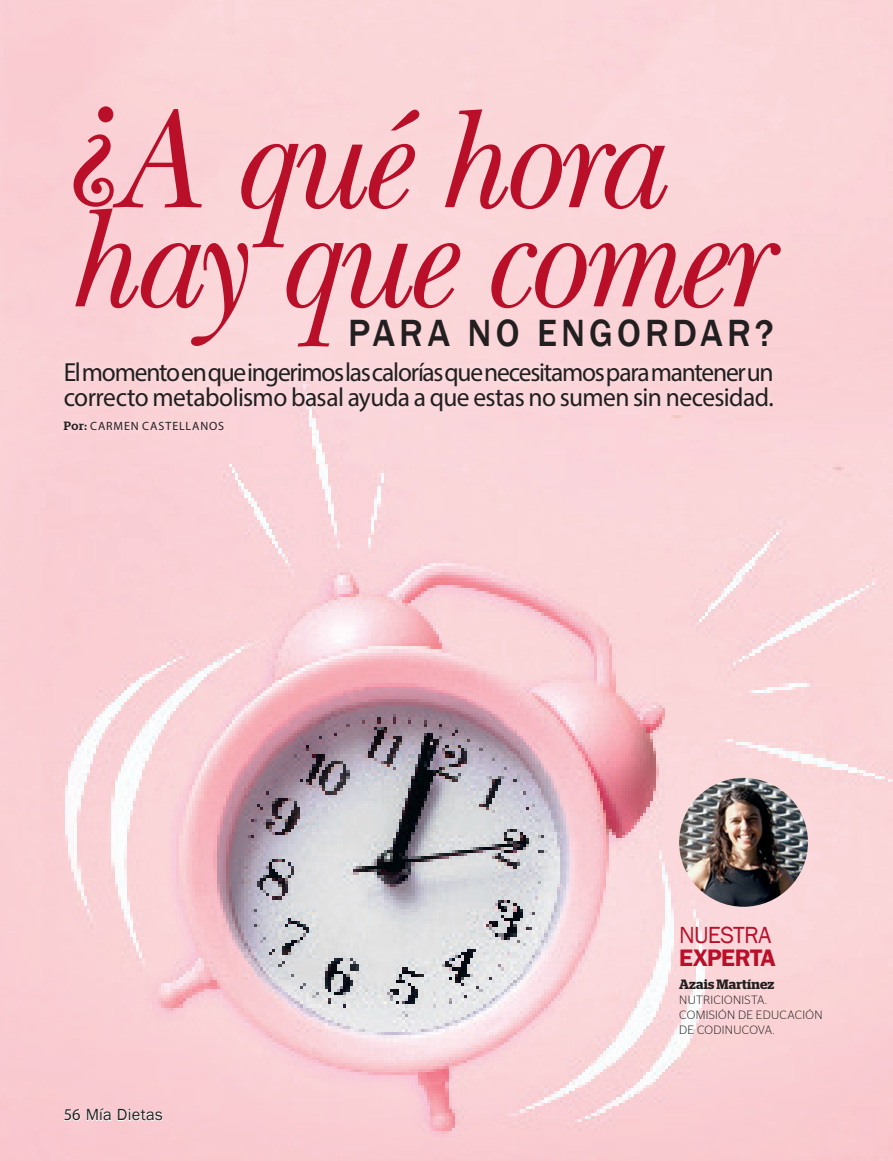
<style>
.page{position:relative;width:893px;height:1161px;background:#fff}
.page>*{position:absolute;margin:0;border:0;box-sizing:border-box;transform-origin:0 0}
.Antetitulo5_Doble_Sa{font:italic 146.85px "New Baskerville Std";letter-spacing:-.035em;color:#ba0f28;scale:.95 1}
.Antetitulo5_Doble_Sa-2{font:500 39px "Franklin Gothic";letter-spacing:.11em;color:#231f20;scale:.95 1}
.D-ENTRADILLA{font:26.25px/24.8px "Myriad Pro";letter-spacing:-.04em;color:#231f20}
.TituloA_Sans_Md_16_K{font:24px/22.5px "Franklin Gothic";letter-spacing:-.03em;color:#ba0f28}
.t1{font:16.5px "Franklin Gothic";letter-spacing:.015em;color:#231f20}
.t2{font:600 13.5px "Stag";letter-spacing:.015em;color:#231f20}
.t3{font:300 12px/15px "Stag Sans";letter-spacing:.025em;color:#231f20}
.D-ENTRADILLA-2{font:12px "Myriad Pro";letter-spacing:.08em;color:#231f20}
.s1{font-family:"Stag";font-weight:500}
.s2{font-family:"Myriad Pro"}
.s3{font-weight:600}
</style>
<div class="page">
<img style="left:0;top:0;width:893px;height:1161px">
<div style="left:55px;top:353px;width:726px;height:86px;background:#fad5da"></div>
<img style="left:679px;top:778px;width:129px;height:129px;border-radius:64px">
<svg style="left:64px;top:1109px;width:17px;height:12px"></svg>
<svg style="left:87px;top:1108px;width:24px;height:13px"></svg>
<svg style="left:118px;top:1109px;width:45px;height:12px"></svg>
<p class="Antetitulo5_Doble_Sa" style="left:64px;top:74px;width:631px">¿A qué hora</p>
<p class="Antetitulo5_Doble_Sa" style="left:64px;top:173px;width:740px">hay que comer</p>
<p class="D-ENTRADILLA" style="left:64px;top:359px;width:712px">El momento en que ingerimos las calorías que necesitamos para mantener un correcto metabolismo basal ayuda a que estas no sumen sin necesidad.</p>
<p class="D-ENTRADILLA-2" style="left:64px;top:418px;width:162px"><span class="s1">Por:</span> CARMEN CASTELLANOS</p>
<p class="Antetitulo5_Doble_Sa-2" style="left:348px;top:309px;width:450px">PARA NO ENGORDAR?</p>
<p class="t1" style="left:64px;top:1104px;width:101px"><span class="s2">56</span> Mía Dietas</p>
<p class="TituloA_Sans_Md_16_K" style="left:679px;top:925px;width:98px">NUESTRA<br><span class="s3">EXPERTA</span></p>
<p class="t2" style="left:679px;top:977px;width:97px">Azais Martínez</p>
<p class="t3" style="left:679px;top:992px;width:145px">NUTRICIONISTA.<br>COMISIÓN DE EDUCACIÓN<br>DE CODINUCOVA.</p>
</div>
